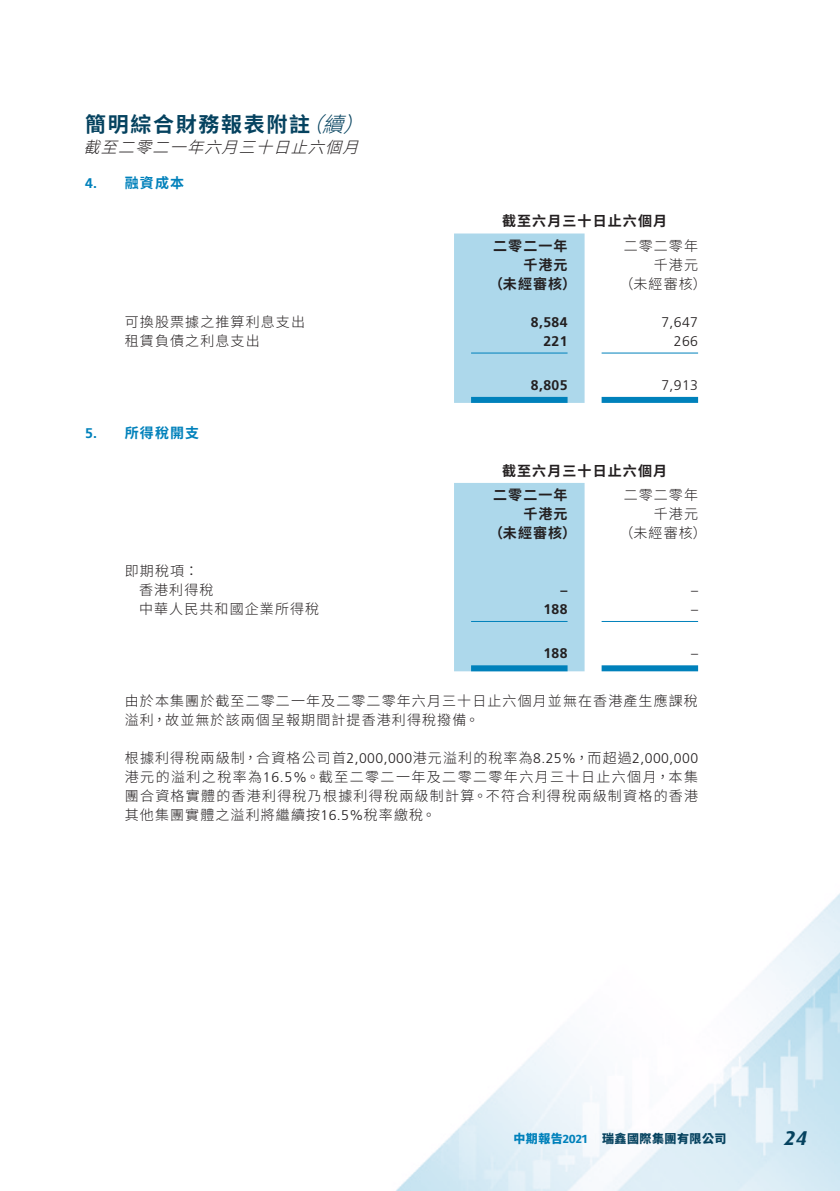
<style>
.page{position:relative;width:840px;height:1191px;background:#fff}
.page>*{position:absolute;margin:0;border:0;box-sizing:border-box;transform-origin:0 0}
.t1{font:700 21px "Source Han Sans TC";letter-spacing:.08em;color:#05425f}
.t2{font:italic 300 21px "Source Han Sans TC";color:#05425f}
.t3{font:italic 700 20px "Dax";color:#05425f}
.t4{font:italic 300 16px "Source Han Sans TC";color:#231f20}
.Notes{font:300 14px/19px "Source Han Sans TC";letter-spacing:.08em;color:#231f20}
.Notes-2{font:700 14px "Source Han Sans TC";letter-spacing:.08em;color:#231f20}
.Notes-3{font:700 14px "Frutiger LT Std";letter-spacing:.03em;color:#231f20}
.Notes-4{font:300 14px "Frutiger LT Std";letter-spacing:.03em;color:#231f20}
.Notes_HD1{font:700 14px "Source Han Sans TC";letter-spacing:.08em;color:#0081bb}
.Notes_HD1-2{font:700 14px "Frutiger LT Std";color:#0081bb}
.t5{font:800 12px "Source Han Sans TC";letter-spacing:.04em;color:#05425f}
.t6{font:800 12px "Source Han Sans TC";color:#0081bb}
.s1{font-family:"Frutiger LT Std"}
.s2{font-family:"Fira Sans";font-weight:700}
</style>
<div class="page">
<img style="left:396px;top:233px;width:443px;height:958px">
<div style="left:454px;top:233px;width:130px;height:170px;background:#add8eb"></div>
<hr style="left:471px;top:352px;width:96px;height:1px;background:#0081bb">
<hr style="left:601px;top:352px;width:96px;height:1px;background:#0081bb">
<div style="left:471px;top:397px;width:96px;height:6px;background:#0081bb"></div>
<div style="left:601px;top:397px;width:96px;height:6px;background:#0081bb"></div>
<div style="left:454px;top:483px;width:130px;height:188px;background:#add8eb"></div>
<hr style="left:471px;top:621px;width:96px;height:1px;background:#0081bb">
<hr style="left:601px;top:621px;width:96px;height:1px;background:#0081bb">
<div style="left:471px;top:665px;width:96px;height:6px;background:#0081bb"></div>
<div style="left:601px;top:665px;width:96px;height:6px;background:#0081bb"></div>
<h1 class="t1" style="left:85px;top:112px;width:226px">簡明綜合財務報表附註</h1>
<p class="t4" style="left:83px;top:138px;width:288px">截至二零二一年六月三十日止六個月</p>
<p class="Notes_HD1" style="left:125px;top:175px;width:61px">融資成本</p>
<h1 class="t2" style="left:301px;top:112px;width:80px">（(</h1>
<h1 class="t2" style="left:322px;top:112px;width:39px">續</h1>
<p class="Notes_HD1-2" style="left:85px;top:175px;width:14px">4.</p>
<p class="Notes" style="left:125px;top:312px;width:182px">可換股票據之推算利息支出</p>
<p class="Notes" style="left:125px;top:331px;width:136px">租賃負債之利息支出</p>
<p class="Notes_HD1-2" style="left:85px;top:424px;width:14px">5.</p>
<p class="Notes_HD1" style="left:125px;top:424px;width:76px">所得稅開支</p>
<p class="Notes" style="left:125px;top:562px;width:75px">即期稅項：</p>
<p class="Notes" style="left:139px;top:581px;width:76px">香港利得稅</p>
<p class="Notes" style="left:139px;top:600px;width:182px">中華人民共和國企業所得稅</p>
<p class="Notes-2" style="left:501px;top:213px;width:166px">截至六月三十日止六個月</p>
<p class="Notes" style="left:623px;top:236px;width:76px">二零二零年</p>
<p class="Notes-2" style="left:493px;top:238px;width:76px">二零二一年</p>
<p class="Notes-2" style="left:523px;top:257px;width:46px">千港元</p>
<p class="Notes" style="left:653px;top:255px;width:46px">千港元</p>
<p class="Notes-2" style="left:489px;top:276px;width:88px">（未經審核）</p>
<p class="Notes" style="left:619px;top:274px;width:89px">（未經審核(</p>
<p class="Notes-3" style="left:530px;top:314px;width:38px">8,584</p>
<p class="Notes-4" style="left:661px;top:314px;width:38px">7,647</p>
<p class="Notes-3" style="left:543px;top:333px;width:26px">221</p>
<p class="Notes-4" style="left:673px;top:333px;width:26px">266</p>
<p class="Notes-3" style="left:530px;top:377px;width:38px">8,805</p>
<p class="Notes-4" style="left:661px;top:377px;width:38px">7,913</p>
<p class="Notes-2" style="left:501px;top:462px;width:166px">截至六月三十日止六個月</p>
<p class="Notes" style="left:623px;top:486px;width:76px">二零二零年</p>
<p class="Notes-2" style="left:493px;top:487px;width:76px">二零二一年</p>
<p class="Notes-2" style="left:523px;top:506px;width:46px">千港元</p>
<p class="Notes" style="left:653px;top:505px;width:46px">千港元</p>
<p class="Notes-2" style="left:489px;top:525px;width:88px">（未經審核）</p>
<p class="Notes" style="left:619px;top:524px;width:89px">（未經審核(</p>
<p class="Notes-3" style="left:560px;top:582px;width:8px">–</p>
<p class="Notes-4" style="left:690px;top:582px;width:8px">–</p>
<p class="Notes-3" style="left:543px;top:601px;width:26px">188</p>
<p class="Notes-4" style="left:690px;top:601px;width:8px">–</p>
<p class="Notes-3" style="left:543px;top:645px;width:26px">188</p>
<p class="Notes" style="left:125px;top:691px;width:574px">由於本集團於截至二零二一年及二零二零年六月三十日止六個月並無在香港產生應課稅溢利，故並無於該兩個呈報期間計提香港利得稅撥備。</p>
<p class="Notes" style="left:125px;top:748px;width:574px;text-align:justify">根據利得稅兩級制，合資格公司首<span class="s1">2,000,000</span>港元溢利的稅率為<span class="s1">8.25%</span>，而超過<span class="s1">2,000,000</span>港元的溢利之稅率為<span class="s1">16.5%</span>。截至二零二一年及二零二零年六月三十日止六個月，本集團合資格實體的香港利得稅乃根據利得稅兩級制計算。不符合利得稅兩級制資格的香港其他集團實體之溢利將繼續按<span class="s1">16.5%</span>稅率繳稅。</p>
<p class="Notes-4" style="left:690px;top:645px;width:8px">–</p>
<p class="t6" style="left:513px;top:1131px;width:75px">中期報告<span class="s2">2021</span></p>
<p class="t5" style="left:601px;top:1131px;width:126px">瑞鑫國際集團有限公司</p>
<h2 class="t3" style="left:783px;top:1126px;width:25px">24</h2>
</div>
